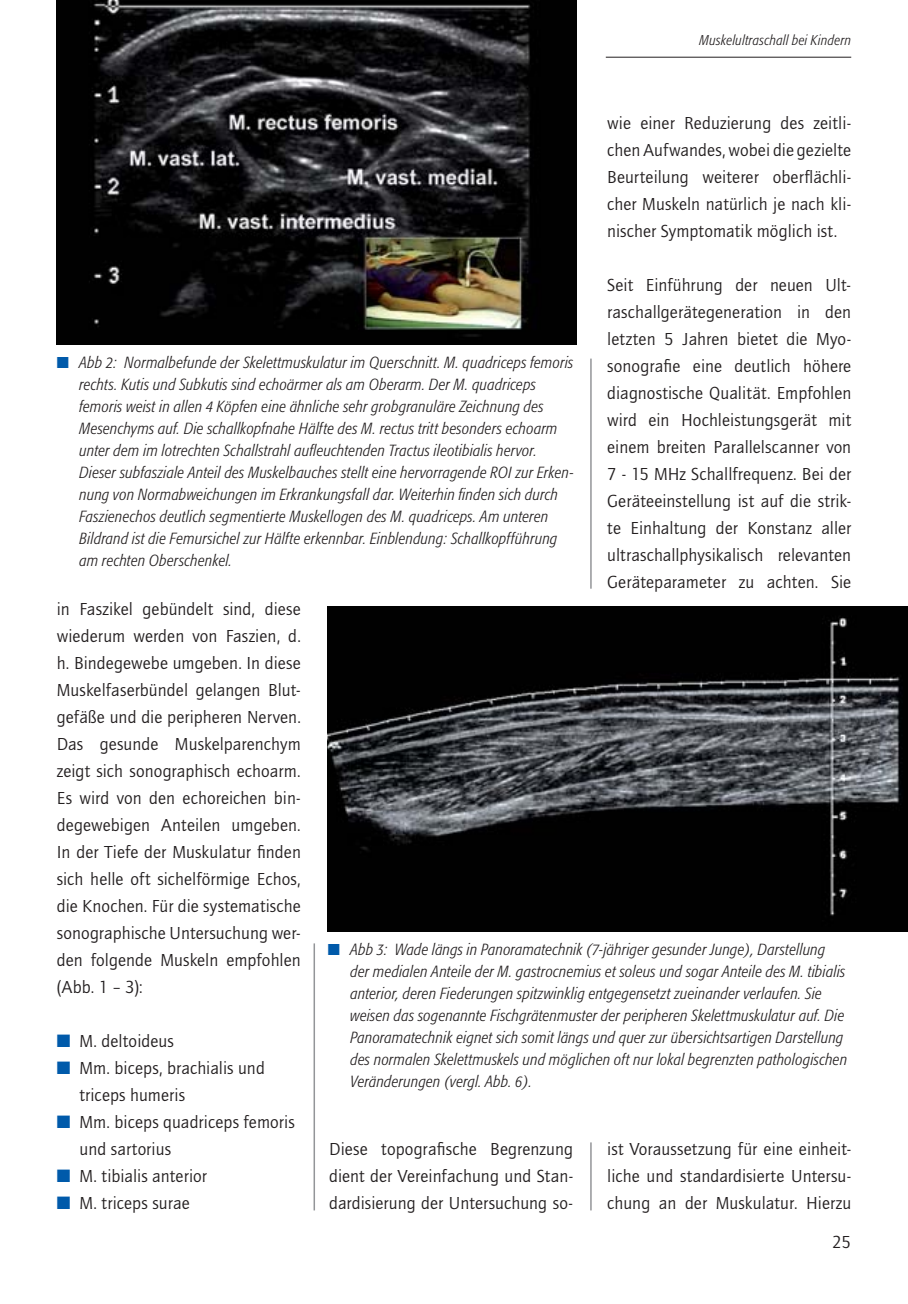
<style>
.page{position:relative;width:908px;height:1304px;background:#fff}
.page>*{position:absolute;margin:0;border:0;box-sizing:border-box;transform-origin:0 0}
.t1{font:18px/27px "Quay";letter-spacing:.005em;color:#231f20;text-align:justify}
.t2{font:italic 300 condensed 16px/22px "Formata";letter-spacing:.015em;color:#231f20}
.t3{font:italic 300 condensed 14px "Formata";letter-spacing:.025em;color:#231f20}
.s1{color:#005aaa}
.s2{color:#fff}
</style>
<div class="page">
<hr style="left:605px;top:57px;width:245px;height:1px;background:#231f20">
<img style="left:57px;top:0;width:518px;height:344px">
<img style="left:327px;top:607px;width:580px;height:324px">
<hr style="left:313px;top:943px;width:2px;height:267px;background:#939598">
<hr style="left:590px;top:359px;width:1px;height:230px;background:#939598">
<hr style="left:590px;top:1142px;width:1px;height:68px;background:#939598">
<p class="t3" style="left:699px;top:34px;width:153px">Muskelultraschall bei Kindern</p>
<p class="t1" style="left:607px;top:111px;width:245px">wie einer Reduzierung des zeitli&shy;chen Aufwandes, wobei die gezielte Beurteilung weiterer oberflächli&shy;cher Muskeln natürlich je nach kli&shy;nischer Symptomatik möglich ist.</p>
<p class="t1" style="left:607px;top:273px;width:245px">Seit Einführung der neuen Ult&shy;raschallgerätegeneration in den letzten 5 Jahren bietet die Myo&shy;sonografie eine deutlich höhere diagnostische Qualität. Empfohlen wird ein Hochleistungsgerät mit einem breiten Parallelscanner von 7 - 15 MHz Schallfrequenz. Bei der Geräteeinstellung ist auf die strik&shy;te Einhaltung der Konstanz aller ultraschallphysikalisch relevanten Geräteparameter zu achten. Sie</p>
<p class="t2" style="left:79px;top:352px;width:495px;text-indent:-23px"><span class="s1">■</span> Abb 2: Normalbefunde der Skelettmuskulatur im Querschnitt. M. quadriceps femoris rechts. Kutis und Subkutis sind echoärmer als am Oberarm. Der M. quadriceps femoris weist in allen 4 Köpfen eine ähnliche sehr grobgranuläre Zeichnung des Mesenchyms auf. Die schallkopfnahe Hälfte des M. rectus tritt besonders echoarm unter dem im lotrechten Schallstrahl aufleuchtenden Tractus ileotibialis hervor.<br>Dieser subfasziale Anteil des Muskelbauches stellt eine hervorragende ROI zur Erken&shy;nung von Normabweichungen im Erkrankungsfall dar. Weiterhin finden sich durch Faszienechos deutlich segmentierte Muskellogen des M. quadriceps. Am unteren Bildrand ist die Femursichel zur Hälfte erkennbar. Einblendung: Schallkopfführung am rechten Oberschenkel.</p>
<p class="t1" style="left:57px;top:597px;width:245px">in Faszikel gebündelt sind, diese wiederum werden von Faszien, d. h. Bindegewebe umgeben. In diese Muskelfaserbündel gelangen Blut&shy;gefäße und die peripheren Nerven.<br>Das gesunde Muskelparenchym zeigt sich sonographisch echoarm.<br>Es wird von den echoreichen bin&shy;degewebigen Anteilen umgeben.<br>In der Tiefe der Muskulatur finden sich helle oft sichelförmige Echos, die Knochen. Für die systematische sonographische Untersuchung wer&shy;den folgende Muskeln empfohlen (Abb. 1 – 3):</p>
<p class="t1" style="left:57px;top:1029px;width:119px"><span class="s2">■</span> M. deltoideus</p>
<p class="t1" style="left:79px;top:1056px;width:187px;text-indent:-23px"><span class="s2">■</span> Mm. biceps, brachialis und triceps humeris</p>
<p class="t1" style="left:79px;top:1110px;width:217px;text-indent:-23px"><span class="s2">■</span> Mm. biceps quadriceps femoris und sartorius</p>
<p class="t1" style="left:57px;top:1164px;width:152px"><span class="s2">■</span> M. tibialis anterior</p>
<p class="t1" style="left:57px;top:1191px;width:134px"><span class="s2">■</span> M. triceps surae</p>
<p class="t2" style="left:350px;top:939px;width:498px;text-indent:-23px"><span class="s1">■</span> Abb 3: Wade längs in Panoramatechnik (7-jähriger gesunder Junge), Darstellung der medialen Anteile der M. gastrocnemius et soleus und sogar Anteile des M. tibialis anterior, deren Fiederungen spitzwinklig entgegensetzt zueinander verlaufen. Sie weisen das sogenannte Fischgrätenmuster der peripheren Skelettmuskulatur auf. Die Panoramatechnik eignet sich somit längs und quer zur übersichtsartigen Darstellung des normalen Skelettmuskels und möglichen oft nur lokal begrenzten pathologischen Veränderungen (vergl. Abb. 6).</p>
<p class="t1" style="left:329px;top:1137px;width:245px">Diese topografische Begrenzung dient der Vereinfachung und Stan&shy;dardisierung der Untersuchung so-</p>
<p class="t1" style="left:607px;top:1137px;width:245px">ist Voraussetzung für eine einheit&shy;liche und standardisierte Untersu&shy;chung an der Muskulatur. Hierzu</p>
<p class="t1" style="left:831px;top:1230px;width:20px">25</p>
</div>
